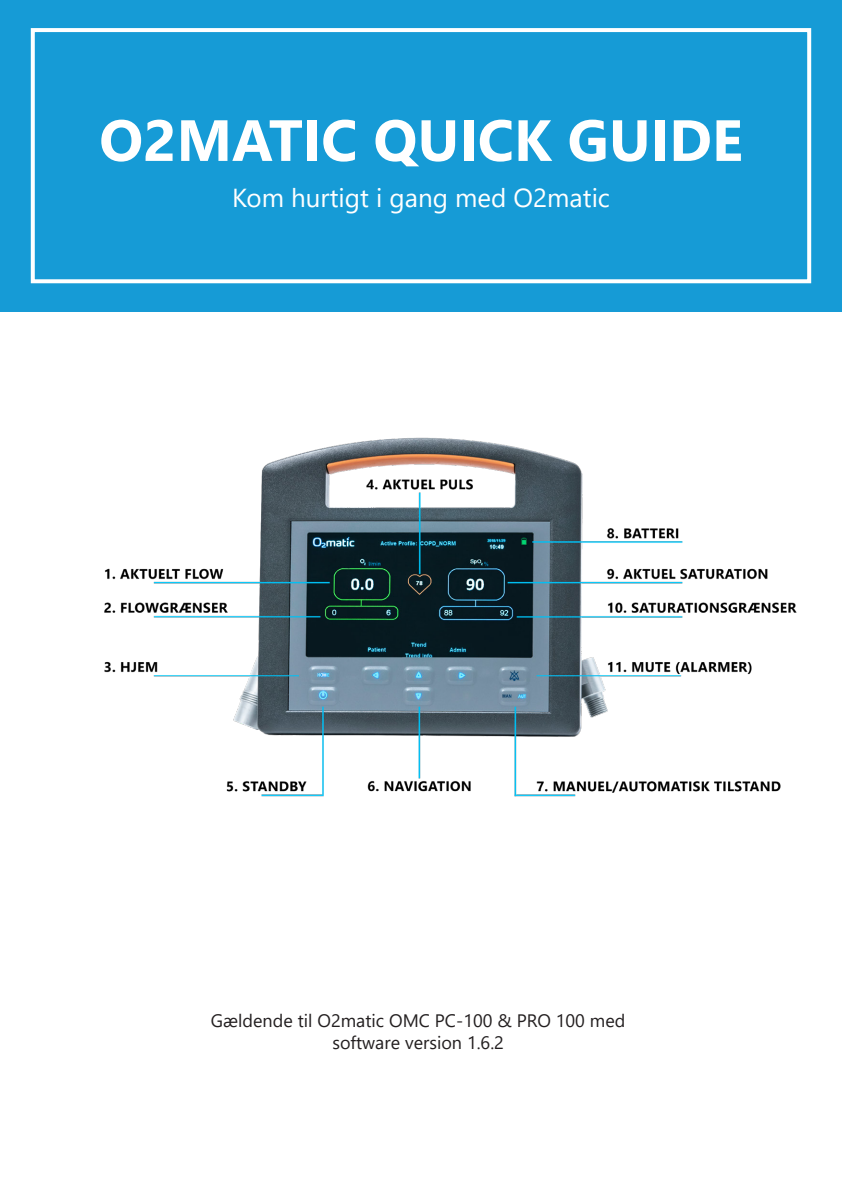
<style>
.page{position:relative;width:842px;height:1191px;background:#fff}
.page>*{position:absolute;margin:0;border:0;box-sizing:border-box;transform-origin:0 0}
.t1{font:700 58px "Segoe UI";color:#fff}
.t2{font:26px "Segoe UI";color:#fff}
.t3{font:18px "Segoe UI";color:#231f20}
</style>
<div class="page">
<img style="left:104px;top:437px;width:693px;height:360px">
<div style="left:0;top:0;width:842px;height:312px;background:#169bd6"></div>
<div style="left:31px;top:28px;width:780px;height:255px;border:4px solid #fff"></div>
<p class="t1" style="left:99px;top:86px;width:645px">O2MATIC QUICK GUIDE</p>
<p class="t2" style="left:232px;top:173px;width:379px">Kom hurtigt i gang med O2matic</p>
<p class="t3" style="left:211px;top:1004px;width:416px">Gældende til O2matic OMC PC-100 &amp; PRO 100 med</p>
<p class="t3" style="left:332px;top:1025px;width:173px">software version 1.6.2</p>
</div>
